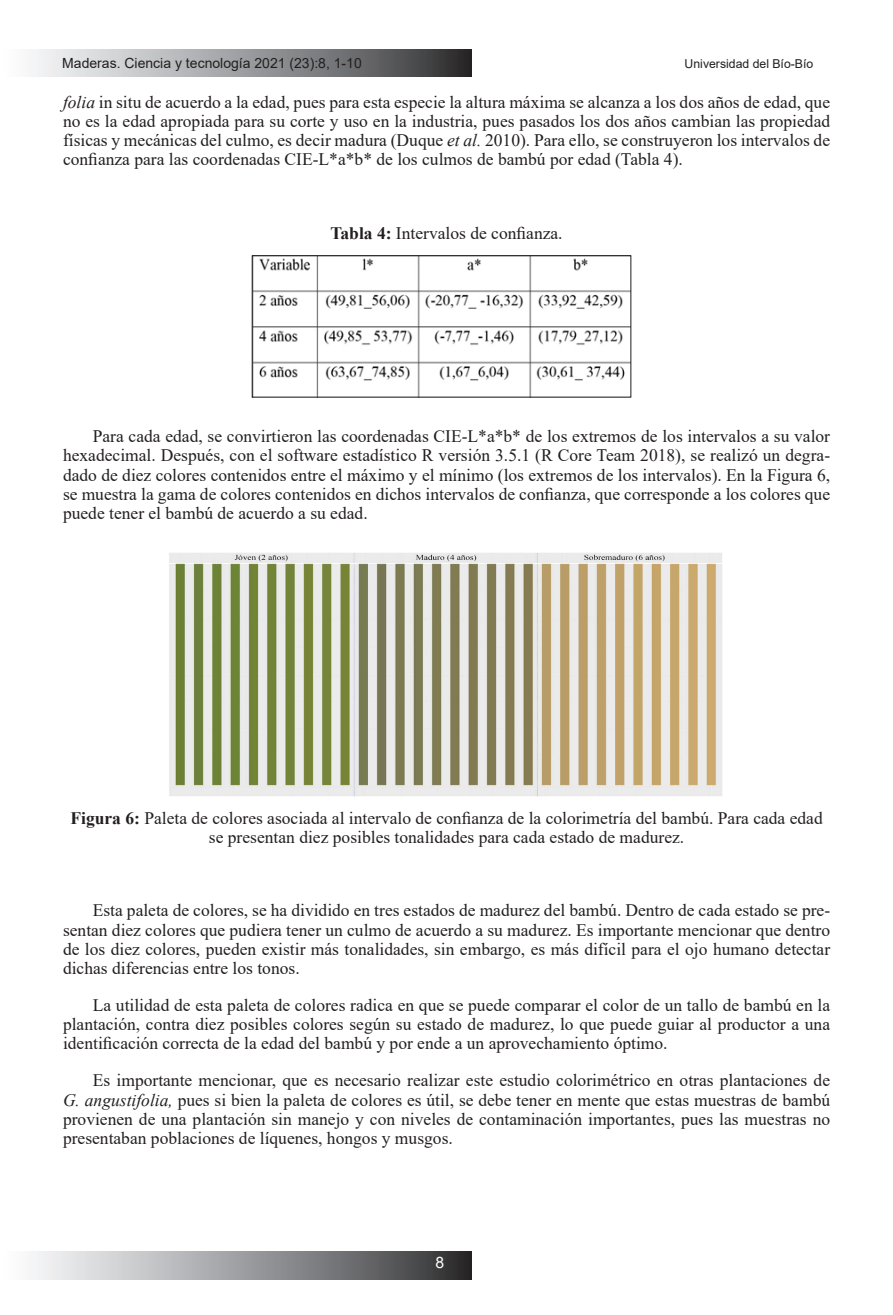
<style>
.page{position:relative;width:893px;height:1315px;background:#fff}
.page>*{position:absolute;margin:0;border:0;box-sizing:border-box;transform-origin:0 0}
.t1{font:17.5px/19.2px "Times New Roman";color:#231f20;text-align:justify}
.t2{font:15.75px "Arial";color:#fff}
.t3{font:14px "Arial";color:#231f20}
.t4{font:12.25px "Arial";color:#231f20}
.s1{font-style:italic}
.s2{font-weight:700}
</style>
<div class="page">
<div style="left:0;top:49px;width:471px;height:28px;background:linear-gradient(to right,#fff,#333436)"></div>
<div style="left:0;top:1252px;width:471px;height:27px;background:linear-gradient(to right,#fff,#333436)"></div>
<img style="left:254px;top:257px;width:375px;height:138px">
<div style="left:252px;top:255px;width:379px;height:142px;border:1px solid #231f20"></div>
<img style="left:169px;top:553px;width:553px;height:243px">
<p class="t3" style="left:62px;top:53px;width:301px">Maderas. Ciencia y tecnología 2021 (23):8, 1-10</p>
<p class="t4" style="left:685px;top:56px;width:130px">Universidad del Bío-Bío</p>
<p class="t1" style="left:63px;top:92px;width:769px"><span class="s1">folia</span> in situ de acuerdo a la edad, pues para esta especie la altura máxima se alcanza a los dos años de edad, que no es la edad apropiada para su corte y uso en la industria, pues pasados los dos años cambian las propiedad físicas y mecánicas del culmo, es decir madura (Duque <span class="s1">et al.</span> 2010). Para ello, se construyeron los intervalos de confianza para las coordenadas CIE-L*a*b* de los culmos de bambú por edad (Tabla 4).</p>
<p class="t1" style="left:330px;top:223px;width:234px"><span class="s2">Tabla 4:</span> Intervalos de confianza.</p>
<p class="t1" style="left:63px;top:426px;width:769px;text-indent:30px">Para cada edad, se convirtieron las coordenadas CIE-L*a*b* de los extremos de los intervalos a su valor hexadecimal. Después, con el software estadístico R versión 3.5.1 (R Core Team 2018), se realizó un degra&shy;dado de diez colores contenidos entre el máximo y el mínimo (los extremos de los intervalos). En la Figura 6, se muestra la gama de colores contenidos en dichos intervalos de confianza, que corresponde a los colores que puede tener el bambú de acuerdo a su edad.</p>
<p class="t1" style="left:70px;top:807px;width:754px;text-align:center"><span class="s2">Figura 6:</span> Paleta de colores asociada al intervalo de confianza de la colorimetría del bambú. Para cada edad se presentan diez posibles tonalidades para cada estado de madurez.</p>
<p class="t1" style="left:63px;top:900px;width:769px;text-indent:30px">Esta paleta de colores, se ha dividido en tres estados de madurez del bambú. Dentro de cada estado se pre&shy;sentan diez colores que pudiera tener un culmo de acuerdo a su madurez. Es importante mencionar que dentro de los diez colores, pueden existir más tonalidades, sin embargo, es más difícil para el ojo humano detectar dichas diferencias entre los tonos.</p>
<p class="t1" style="left:63px;top:995px;width:769px;text-indent:30px">La utilidad de esta paleta de colores radica en que se puede comparar el color de un tallo de bambú en la plantación, contra diez posibles colores según su estado de madurez, lo que puede guiar al productor a una identificación correcta de la edad del bambú y por ende a un aprovechamiento óptimo.</p>
<p class="t1" style="left:63px;top:1070px;width:769px;text-indent:30px">Es importante mencionar, que es necesario realizar este estudio colorimétrico en otras plantaciones de <span class="s1">G. angustifolia,</span> pues si bien la paleta de colores es útil, se debe tener en mente que estas muestras de bambú provienen de una plantación sin manejo y con niveles de contaminación importantes, pues las muestras no presentaban poblaciones de líquenes, hongos y musgos.</p>
<p class="t2" style="left:435px;top:1252px;width:10px">8</p>
</div>
